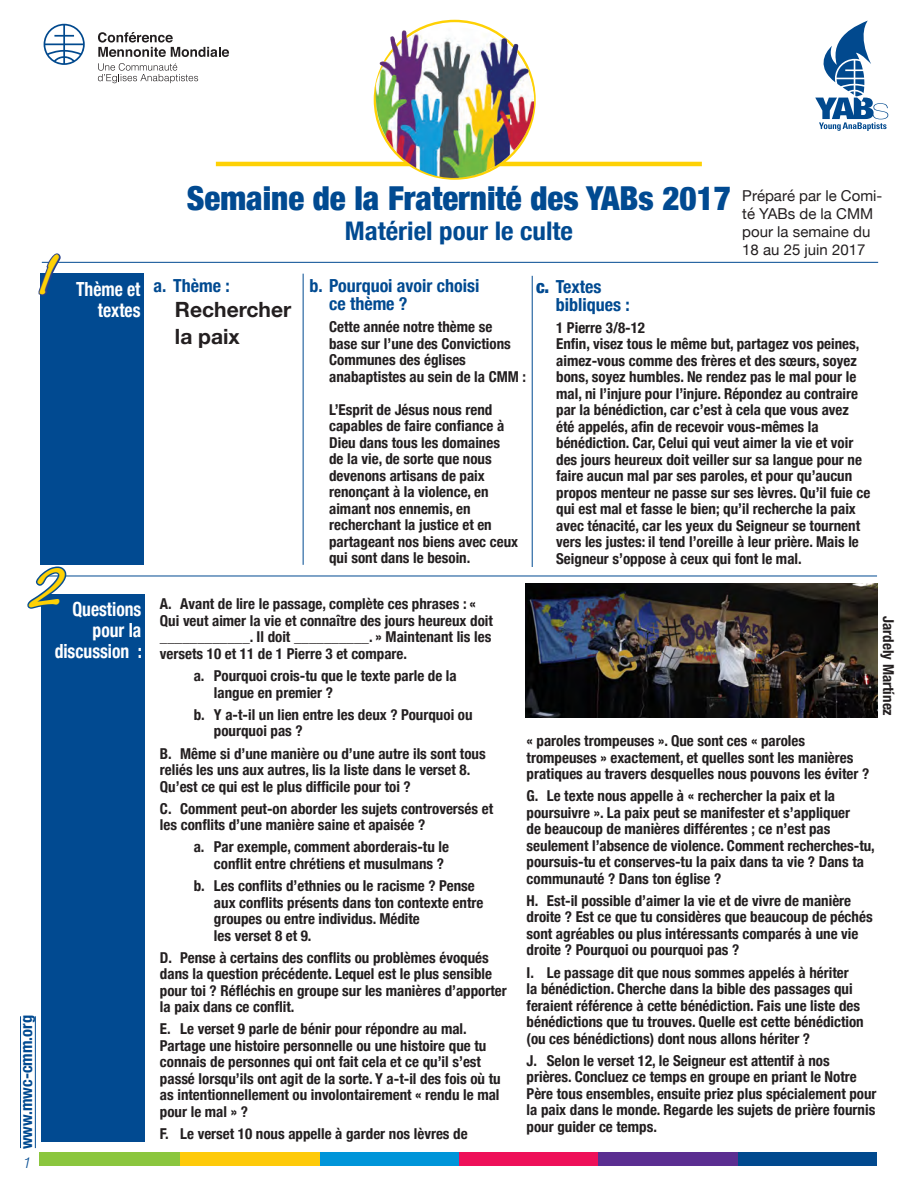
<style>
.page{position:relative;width:918px;height:1188px;background:#fff}
.page>*{position:absolute;margin:0;border:0;box-sizing:border-box;transform-origin:0 0}
.t1{font:italic 700 45px "Noteworthy";color:#fed105}
.t2{font:900 condensed 33px "Helvetica Neue";color:#014a91}
.t3{font:700 condensed 25.65px "Helvetica Neue";color:#014a91;scale:1.05 1}
.t4{font:700 21px "Helvetica Neue";color:#231f20}
.t5{font:700 condensed 19.5px/21px "Helvetica Neue";color:#fff;text-align:right;scale:.9 1}
.t6{font:700 condensed 18px "Helvetica Neue";color:#014a91}
.t7{font:700 condensed 16.5px "Helvetica Neue";color:#014a91}
.t8{font:700 condensed 15px/16.5px "Helvetica Neue";color:#231f20}
.t9{font:15px/18px "Helvetica Neue";color:#231f20}
.t10{font:italic 300 15px "Helvetica Neue";color:#014a91}
.s1{font-weight:900}
</style>
<div class="page">
<div style="left:736px;top:1153px;width:141px;height:13px;background:#01498e"></div>
<div style="left:597px;top:1153px;width:141px;height:13px;background:#5b2e91"></div>
<div style="left:458px;top:1153px;width:140px;height:13px;background:#ee1059"></div>
<div style="left:318px;top:1153px;width:141px;height:13px;background:#0095d9"></div>
<div style="left:179px;top:1153px;width:140px;height:13px;background:#feca0a"></div>
<div style="left:39px;top:1153px;width:141px;height:13px;background:#8bc63e"></div>
<hr style="left:20px;top:1016px;width:1px;height:132px;background:#014a91">
<hr style="left:35px;top:1016px;width:1px;height:132px;background:#014a91">
<svg style="left:98px;top:32px;width:131px;height:25px"></svg>
<svg style="left:98px;top:63px;width:100px;height:20px"></svg>
<svg style="left:44px;top:24px;width:41px;height:41px"></svg>
<svg style="left:815px;top:21px;width:73px;height:110px"></svg>
<hr style="left:216px;top:162px;width:486px;height:4px;background:#fed105">
<img style="left:526px;top:583px;width:351px;height:134px">
<div style="left:40px;top:273px;width:104px;height:292px;background:#014a91"></div>
<div style="left:41px;top:594px;width:104px;height:548px;background:#014a91"></div>
<hr style="left:42px;top:262px;width:836px;height:1px;background:#014a91">
<hr style="left:41px;top:576px;width:836px;height:1px;background:#014a91">
<hr style="left:303px;top:274px;width:1px;height:291px;background:#014a91">
<hr style="left:532px;top:276px;width:1px;height:291px;background:#014a91">
<svg style="left:38px;top:253px;width:25px;height:43px"></svg>
<svg style="left:27px;top:566px;width:42px;height:43px"></svg>
<img style="left:372px;top:20px;width:163px;height:159px">
<p class="t1" style="left:36px;top:235px;width:44px">1</p>
<p class="t5" style="left:76px;top:277px;width:73px">Thème et</p>
<p class="t5" style="left:98px;top:298px;width:49px">textes</p>
<p class="t1" style="left:27px;top:548px;width:63px">2</p>
<p class="t5" style="left:55px;top:597px;width:99px">Questions pour la discussion :</p>
<p class="t7" style="left:12px;top:1149px;width:136px;rotate:-90deg">www.mwc-cmm.org</p>
<p class="t10" style="left:23px;top:1151px;width:10px">1</p>
<p class="t2" style="left:187px;top:172px;width:546px">Semaine de la Fraternité des YABs 2017</p>
<p class="t3" style="left:345px;top:210px;width:219px">Matériel pour le culte</p>
<p class="t9" style="left:742px;top:187px;width:142px">Préparé par le Comi&shy;té YABs de la CMM pour la semaine du<br>18 au 25 juin 2017</p>
<p class="t6" style="left:154px;top:271px;width:78px">a. Thème :</p>
<p class="t6" style="left:310px;top:270px;width:171px">b. Pourquoi avoir choisi</p>
<p class="t6" style="left:329px;top:288px;width:80px">ce thème ?</p>
<p class="t4" style="left:175px;top:293px;width:118px">Rechercher</p>
<p class="t4" style="left:175px;top:320px;width:66px">la paix</p>
<p class="t8" style="left:329px;top:317px;width:199px">Cette année notre thème se<br>base sur l’une des Convictions<br>Communes des églises anabaptistes au sein de la CMM :</p>
<p class="t8" style="left:329px;top:400px;width:191px">L’Esprit de Jésus nous rend capables de faire confiance à<br>Dieu dans tous les domaines de la vie, de sorte que nous devenons artisans de paix renonçant à la violence, en aimant nos ennemis, en recherchant la justice et en partageant nos biens avec ceux qui sont dans le besoin.</p>
<p class="t6" style="left:536px;top:271px;width:67px"><span class="s1">c.</span> Textes</p>
<p class="t6" style="left:556px;top:289px;width:75px">bibliques :</p>
<p class="t8" style="left:556px;top:318px;width:90px">1 Pierre 3/8-12</p>
<p class="t8" style="left:556px;top:334px;width:316px">Enfin, visez tous le même but, partagez vos peines, aimez-vous comme des frères et des sœurs, soyez bons, soyez humbles. Ne rendez pas le mal pour le mal, ni l’injure pour l’injure. Répondez au contraire par la bénédiction, car c’est à cela que vous avez été appelés, afin de recevoir vous-mêmes la bénédiction. Car, Celui qui veut aimer la vie et voir des jours heureux doit veiller sur sa langue pour ne faire aucun mal par ses paroles, et pour qu’aucun propos menteur ne passe sur ses lèvres. Qu’il fuie ce qui est mal et fasse le bien; qu’il recherche la paix avec ténacité, car les yeux du Seigneur se tournent vers les justes: il tend l’oreille à leur prière. Mais le Seigneur s’oppose à ceux qui font le mal.</p>
<p class="t8" style="left:160px;top:595px;width:334px">A. Avant de lire le passage, complète ces phrases : « Qui veut aimer la vie et connaître des jours heureux doit ____________. Il doit __________. » Maintenant lis les versets 10 et 11 de 1 Pierre 3 et compare.</p>
<p class="t8" style="left:214px;top:667px;width:244px;text-indent:-20px">a. Pourquoi crois-tu que le texte parle de la langue en premier ?</p>
<p class="t8" style="left:214px;top:705px;width:260px;text-indent:-20px">b. Y a-t-il un lien entre les deux ? Pourquoi ou pourquoi pas ?</p>
<p class="t8" style="left:160px;top:744px;width:327px">B. Même si d’une manière ou d’une autre ils sont tous reliés les uns aux autres, lis la liste dans le verset 8.<br>Qu’est ce qui est le plus difficile pour toi ?</p>
<p class="t8" style="left:160px;top:799px;width:335px">C. Comment peut-on aborder les sujets controversés et les conflits d’une manière saine et apaisée ?</p>
<p class="t8" style="left:214px;top:838px;width:237px;text-indent:-20px">a. Par exemple, comment aborderais-tu le conflit entre chrétiens et musulmans ?</p>
<p class="t8" style="left:214px;top:876px;width:271px;text-indent:-20px">b. Les conflits d’ethnies ou le racisme ? Pense aux conflits présents dans ton contexte entre groupes ou entre individus. Médite<br>les verset 8 et 9.</p>
<p class="t8" style="left:160px;top:948px;width:348px">D. Pense à certains des conflits ou problèmes évoqués dans la question précédente. Lequel est le plus sensible pour toi ? Réfléchis en groupe sur les manières d’apporter la paix dans ce conflit.</p>
<p class="t8" style="left:160px;top:1020px;width:342px">E. Le verset 9 parle de bénir pour répondre au mal.<br>Partage une histoire personnelle ou une histoire que tu connais de personnes qui ont fait cela et ce qu’il s’est passé lorsqu’ils ont agit de la sorte. Y a-t-il des fois où tu as intentionnellement ou involontairement « rendu le mal pour le mal » ?</p>
<p class="t8" style="left:160px;top:1124px;width:309px">F. Le verset 10 nous appelle à garder nos lèvres de</p>
<p class="t8" style="left:898px;top:616px;width:101px;rotate:90deg">Jardely Martínez</p>
<p class="t8" style="left:527px;top:731px;width:344px">« paroles trompeuses ». Que sont ces « paroles trompeuses » exactement, et quelles sont les manières pratiques au travers desquelles nous pouvons les éviter ?</p>
<p class="t8" style="left:527px;top:787px;width:350px">G. Le texte nous appelle à « rechercher la paix et la poursuivre ». La paix peut se manifester et s’appliquer<br>de beaucoup de manières différentes ; ce n’est pas seulement l’absence de violence. Comment recherches-tu, poursuis-tu et conserves-tu la paix dans ta vie ? Dans ta communauté ? Dans ton église ?</p>
<p class="t8" style="left:527px;top:891px;width:348px">H. Est-il possible d’aimer la vie et de vivre de manière droite ? Est ce que tu considères que beaucoup de péchés sont agréables ou plus intéressants comparés à une vie droite ? Pourquoi ou pourquoi pas ?</p>
<p class="t8" style="left:527px;top:963px;width:339px">I. Le passage dit que nous sommes appelés à hériter<br>la bénédiction. Cherche dans la bible des passages qui feraient référence à cette bénédiction. Fais une liste des bénédictions que tu trouves. Quelle est cette bénédiction (ou ces bénédictions) dont nous allons hériter ?</p>
<p class="t8" style="left:527px;top:1051px;width:351px">J. Selon le verset 12, le Seigneur est attentif à nos prières. Concluez ce temps en groupe en priant le Notre Père tous ensembles, ensuite priez plus spécialement pour la paix dans le monde. Regarde les sujets de prière fournis pour guider ce temps.</p>
</div>
